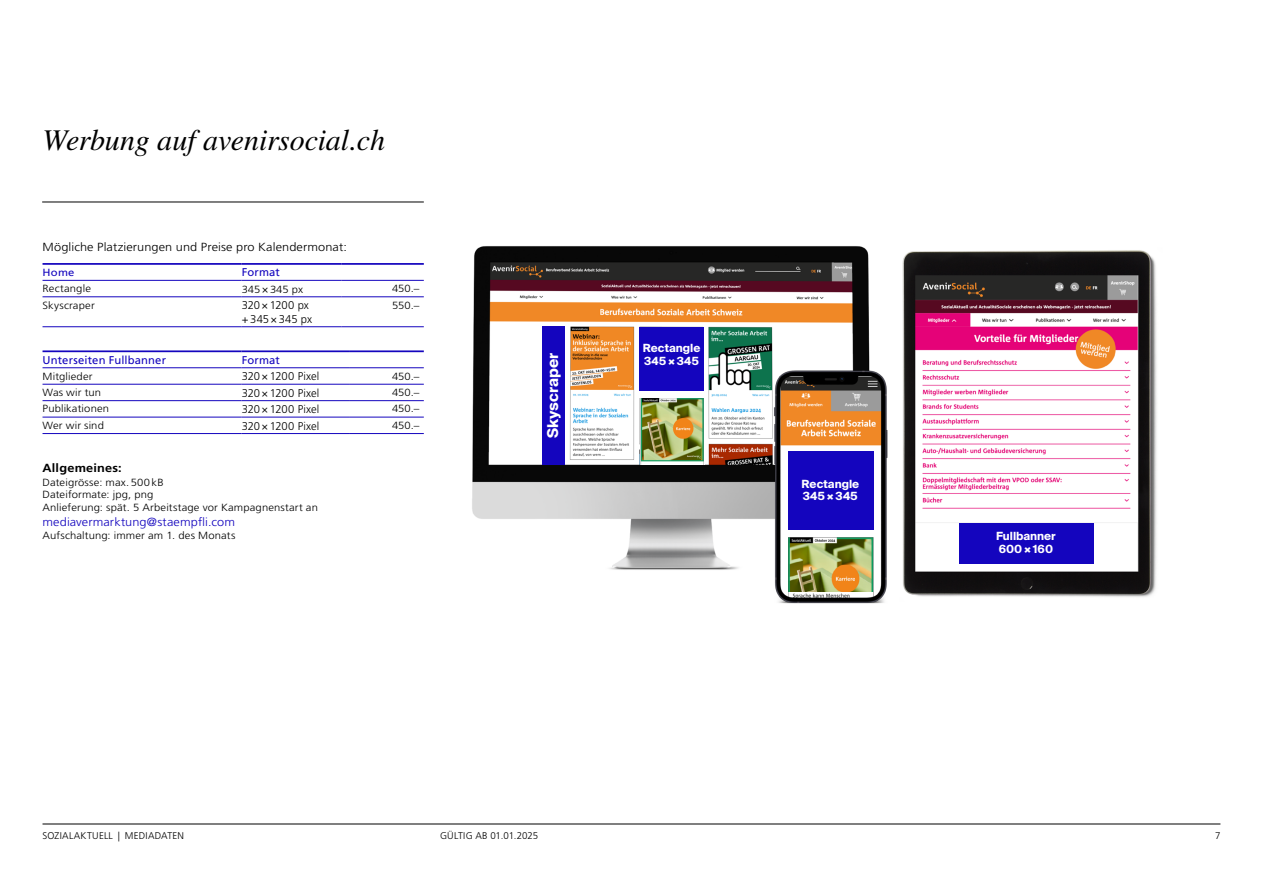
<style>
.page{position:relative;width:1263px;height:893px;background:#fff}
.page>*{position:absolute;margin:0;border:0;box-sizing:border-box;transform-origin:0 0}
.t1{font:italic 30px "Times LT Std";letter-spacing:-.005em;color:#000}
.t2{font:700 15px "Suisse Intl";color:#fff}
.t3{font:300 11.7px "Frutiger LT Std";letter-spacing:.01em;color:#000;scale:1.08 1}
.t4{font:300 11.7px "Frutiger LT Std";letter-spacing:.01em;color:#1405be;scale:1.08 1}
.t5{font:700 11.7px "Frutiger LT Std";letter-spacing:.015em;color:#000;scale:1.08 1}
.t6{font:300 11.25px/13.5px "Frutiger LT Std";color:#000}
.t7{font:700 11.25px/12.5px "Suisse Intl";color:#fff}
.t8{font:11.25px "Frutiger LT Std";letter-spacing:.015em;color:#1405be}
.t9{font:300 10.35px/12.5px "Frutiger LT Std";letter-spacing:.01em;color:#000;scale:1.08 1}
.t10{font:10.35px "Frutiger LT Std";color:#1405be;scale:1.08 1}
.t11{font:300 9.75px "Frutiger LT Std";letter-spacing:.025em;color:#000}
.s1{font-size:11.25px}
</style>
<div class="page">
<hr style="left:43px;top:824px;width:1177px;height:1px;background:#000">
<hr style="left:42px;top:202px;width:382px;height:1px;background:#000">
<hr style="left:43px;top:263px;width:199px;height:2px;background:#1405be">
<hr style="left:242px;top:263px;width:99px;height:2px;background:#1405be">
<hr style="left:341px;top:263px;width:83px;height:2px;background:#1405be">
<hr style="left:43px;top:280px;width:199px;height:1px;background:#1405be">
<hr style="left:242px;top:280px;width:99px;height:1px;background:#1405be">
<hr style="left:341px;top:280px;width:83px;height:1px;background:#1405be">
<hr style="left:43px;top:297px;width:199px;height:1px;background:#1405be">
<hr style="left:242px;top:297px;width:99px;height:1px;background:#1405be">
<hr style="left:341px;top:297px;width:83px;height:1px;background:#1405be">
<hr style="left:43px;top:326px;width:199px;height:1px;background:#1405be">
<hr style="left:242px;top:326px;width:99px;height:1px;background:#1405be">
<hr style="left:341px;top:326px;width:83px;height:1px;background:#1405be">
<hr style="left:43px;top:367px;width:199px;height:1px;background:#1405be">
<hr style="left:242px;top:367px;width:107px;height:1px;background:#1405be">
<hr style="left:349px;top:367px;width:75px;height:1px;background:#1405be">
<hr style="left:43px;top:384px;width:199px;height:1px;background:#1405be">
<hr style="left:242px;top:384px;width:107px;height:1px;background:#1405be">
<hr style="left:349px;top:384px;width:75px;height:1px;background:#1405be">
<hr style="left:43px;top:400px;width:199px;height:1px;background:#1405be">
<hr style="left:242px;top:400px;width:107px;height:1px;background:#1405be">
<hr style="left:349px;top:400px;width:75px;height:1px;background:#1405be">
<hr style="left:43px;top:417px;width:199px;height:1px;background:#1405be">
<hr style="left:242px;top:417px;width:107px;height:1px;background:#1405be">
<hr style="left:43px;top:350px;width:199px;height:2px;background:#1405be">
<hr style="left:242px;top:350px;width:107px;height:2px;background:#1405be">
<hr style="left:349px;top:417px;width:75px;height:1px;background:#1405be">
<hr style="left:43px;top:433px;width:199px;height:1px;background:#1405be">
<hr style="left:349px;top:350px;width:75px;height:2px;background:#1405be">
<hr style="left:242px;top:433px;width:107px;height:1px;background:#1405be">
<hr style="left:349px;top:433px;width:75px;height:1px;background:#1405be">
<img style="left:472px;top:246px;width:685px;height:358px">
<div style="left:639px;top:327px;width:65px;height:64px;background:#1405be"></div>
<div style="left:788px;top:452px;width:85px;height:85px;background:#1405be"></div>
<div style="left:542px;top:327px;width:23px;height:138px;background:#1405be"></div>
<div style="left:959px;top:523px;width:134px;height:41px;background:#1405be"></div>
<img style="left:640px;top:397px;width:65px;height:67px">
<img style="left:788px;top:537px;width:87px;height:54px">
<div style="left:787px;top:531px;width:88px;height:6px;background:#fff"></div>
<div style="left:637px;top:391px;width:69px;height:6px;background:#fff"></div>
<h1 class="t1" style="left:43px;top:123px;width:344px">Werbung auf avenirsocial.ch</h1>
<p class="t3" style="left:43px;top:240px;width:283px">Mögliche Platzierungen und Preise pro Kalendermonat:</p>
<p class="t10" style="left:43px;top:266px;width:31px">Home</p>
<p class="t8" style="left:242px;top:266px;width:40px">Format</p>
<p class="t9" style="left:43px;top:282px;width:46px">Rectangle</p>
<p class="t9" style="left:242px;top:283px;width:58px">345<span class="s1">×</span>345 px</p>
<p class="t9" style="left:392px;top:282px;width:27px">450.–</p>
<p class="t9" style="left:43px;top:299px;width:50px">Skyscraper</p>
<p class="t6" style="left:242px;top:299px;width:72px">320×1200 px + 345×345 px</p>
<p class="t9" style="left:392px;top:299px;width:27px">550.–</p>
<p class="t8" style="left:43px;top:353px;width:125px">Unterseiten Fullbanner</p>
<p class="t8" style="left:242px;top:353px;width:40px">Format</p>
<p class="t9" style="left:43px;top:370px;width:48px">Mitglieder</p>
<p class="t6" style="left:242px;top:370px;width:79px">320×1200 Pixel</p>
<p class="t9" style="left:392px;top:370px;width:27px">450.–</p>
<p class="t9" style="left:43px;top:386px;width:56px">Was wir tun</p>
<p class="t6" style="left:242px;top:386px;width:79px">320×1200 Pixel</p>
<p class="t9" style="left:392px;top:386px;width:27px">450.–</p>
<p class="t9" style="left:43px;top:403px;width:63px">Publikationen</p>
<p class="t6" style="left:242px;top:403px;width:79px">320×1200 Pixel</p>
<p class="t9" style="left:392px;top:403px;width:27px">450.–</p>
<p class="t9" style="left:43px;top:419px;width:58px">Wer wir sind</p>
<p class="t6" style="left:242px;top:419px;width:79px">320×1200 Pixel</p>
<p class="t9" style="left:392px;top:419px;width:27px">450.–</p>
<p class="t5" style="left:43px;top:461px;width:75px">Allgemeines:</p>
<p class="t9" style="left:43px;top:476px;width:257px">Dateigrösse: max.500kB<br>Dateiformate: jpg, png<br>Anlieferung: spät. 5 Arbeitstage vor Kampagnenstart an</p>
<p class="t4" style="left:43px;top:515px;width:180px">mediavermarktung@staempfli.com</p>
<p class="t9" style="left:43px;top:529px;width:180px">Aufschaltung: immer am 1. des Monats</p>
<h2 class="t2" style="left:544px;top:438px;width:87px;rotate:-90deg">Skyscraper</h2>
<p class="t7" style="left:643px;top:342px;width:59px">Rectangle<br>345×345</p>
<p class="t7" style="left:801px;top:478px;width:59px">Rectangle<br>345×345</p>
<p class="t7" style="left:996px;top:530px;width:61px">Fullbanner<br>600×160</p>
<p class="t11" style="left:43px;top:830px;width:98px">SOZIALAKTUELL | Mediadaten</p>
<p class="t11" style="left:440px;top:830px;width:6px">gültig</p>
<p class="t11" style="left:475px;top:830px;width:64px">ab 01.01.2025</p>
<p class="t11" style="left:1215px;top:830px;width:7px">7</p>
</div>
